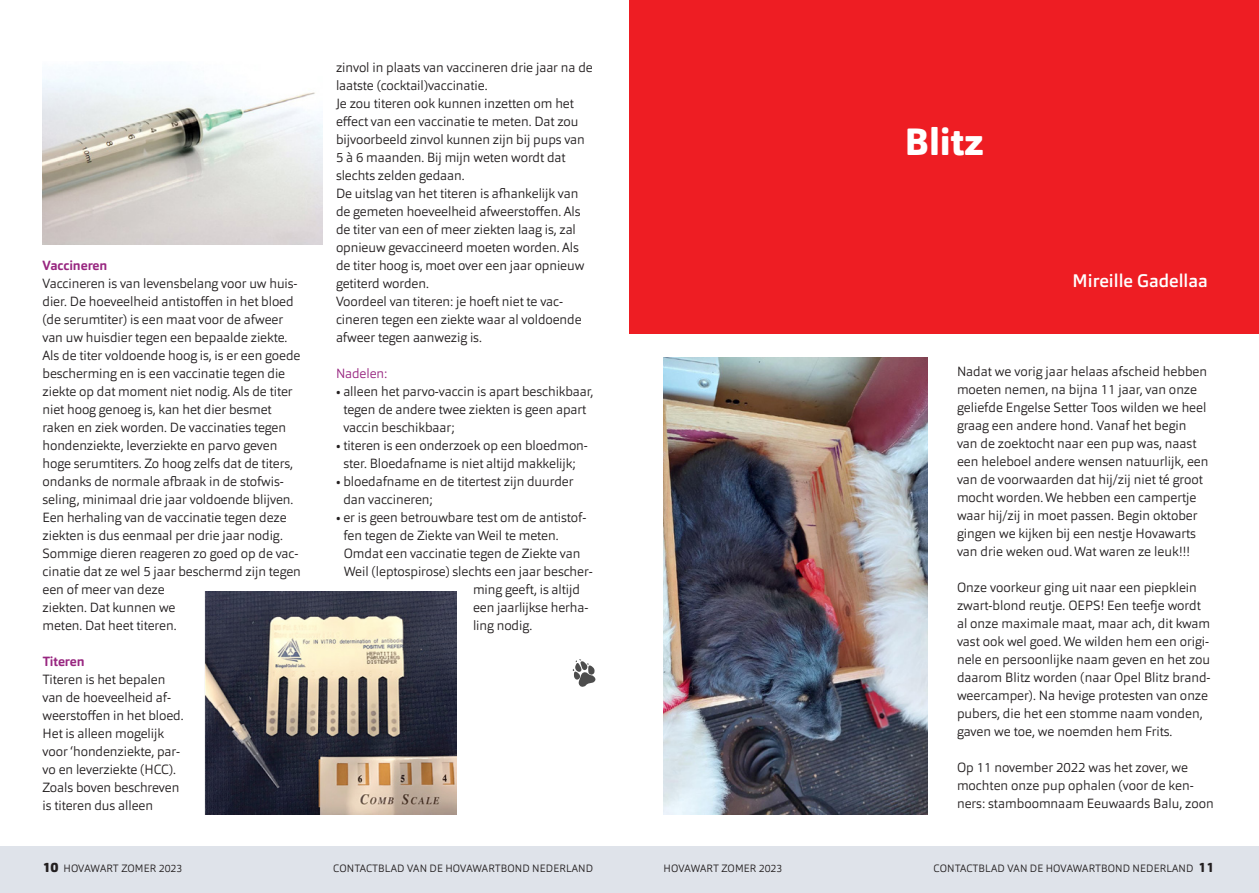
<style>
.page{position:relative;width:1259px;height:893px;background:#fff}
.page>*{position:absolute;margin:0;border:0;box-sizing:border-box;transform-origin:0 0}
.t1{font:800 37.5px "Orgon";color:#fff}
.t2{font:500 18px "Orgon";color:#fff}
.t3{font:300 13.2px/18px "Orgon";letter-spacing:-.005em;color:#231f20}
.t4{font:700 13.2px "Orgon";letter-spacing:-.005em;color:#982680}
.t5{font:300 13.2px "Orgon";letter-spacing:-.005em;color:#982680}
.t6{font:300 10.5px "Orgon";letter-spacing:.01em;color:#231f20}
.s1{font-weight:900;font-size:13.5px}
.s2{font-weight:800;font-size:13.5px}
</style>
<div class="page">
<div style="left:0;top:846px;width:1259px;height:47px;background:#dfe3ea"></div>
<img style="left:43px;top:69px;width:279px;height:175px">
<img style="left:204px;top:591px;width:252px;height:223px">
<svg style="left:573px;top:659px;width:23px;height:28px"></svg>
<div style="left:629px;top:0;width:630px;height:334px;background:#ee1d23"></div>
<img style="left:663px;top:357px;width:264px;height:457px">
<p class="t4" style="left:43px;top:257px;width:66px">Vaccineren</p>
<p class="t3" style="left:43px;top:274px;width:260px">Vaccineren is van levensbelang voor uw huis&shy;dier. De hoeveelheid antistoffen in het bloed (de serumtiter) is een maat voor de afweer van uw huisdier tegen een bepaalde ziekte.<br>Als de titer voldoende hoog is, is er een goede bescherming en is een vaccinatie tegen die ziekte op dat moment niet nodig. Als de titer niet hoog genoeg is, kan het dier besmet raken en ziek worden. De vaccinaties tegen hondenziekte, leverziekte en parvo geven hoge serumtiters. Zo hoog zelfs dat de titers, ondanks de normale afbraak in de stofwis&shy;seling, minimaal drie jaar voldoende blijven.<br>Een herhaling van de vaccinatie tegen deze ziekten is dus eenmaal per drie jaar nodig.<br>Sommige dieren reageren zo goed op de vac&shy;cinatie dat ze wel 5 jaar beschermd zijn tegen een of meer van deze<br>ziekten. Dat kunnen we<br>meten. Dat heet titeren.</p>
<p class="t4" style="left:43px;top:653px;width:44px">Titeren</p>
<p class="t3" style="left:43px;top:670px;width:143px">Titeren is het bepalen van de hoeveelheid af&shy;weerstoffen in het bloed.<br>Het is alleen mogelijk voor ‘hondenziekte, par&shy;vo en leverziekte (HCC).<br>Zoals boven beschreven is titeren dus alleen</p>
<p class="t3" style="left:336px;top:58px;width:258px">zinvol in plaats van vaccineren drie jaar na de laatste (cocktail)vaccinatie.</p>
<p class="t3" style="left:336px;top:94px;width:250px">Je zou titeren ook kunnen inzetten om het effect van een vaccinatie te meten. Dat zou bijvoorbeeld zinvol kunnen zijn bij pups van 5 à 6 maanden. Bij mijn weten wordt dat slechts zelden gedaan.</p>
<p class="t3" style="left:336px;top:184px;width:250px">De uitslag van het titeren is afhankelijk van de gemeten hoeveelheid afweerstoffen. Als de titer van een of meer ziekten laag is, zal opnieuw gevaccineerd moeten worden. Als de titer hoog is, moet over een jaar opnieuw getiterd worden.</p>
<p class="t3" style="left:336px;top:292px;width:247px">Voordeel van titeren: je hoeft niet te vac&shy;cineren tegen een ziekte waar al voldoende afweer tegen aanwezig is.</p>
<p class="t5" style="left:336px;top:365px;width:53px">Nadelen:</p>
<p class="t3" style="left:343px;top:382px;width:251px;text-indent:-7px">• alleen het parvo-vaccin is apart beschikbaar, tegen de andere twee ziekten is geen apart vaccin beschikbaar;</p>
<p class="t3" style="left:336px;top:436px;width:253px;text-align:center">• titeren is een onderzoek op een bloedmon&shy;ster. Bloedafname is niet altijd makkelijk;</p>
<p class="t3" style="left:343px;top:472px;width:232px;text-indent:-7px">• bloedafname en de titertest zijn duurder dan vaccineren;</p>
<p class="t3" style="left:343px;top:508px;width:245px;text-indent:-7px">• er is geen betrouwbare test om de antistof&shy;fen tegen de Ziekte van Weil te meten.</p>
<p class="t3" style="left:344px;top:544px;width:238px">Omdat een vaccinatie tegen de Ziekte van</p>
<p class="t3" style="left:344px;top:562px;width:250px">Weil (leptospirose) slechts een jaar bescher-</p>
<p class="t3" style="left:473px;top:580px;width:108px">ming geeft, is altijd</p>
<p class="t3" style="left:473px;top:598px;width:117px">een jaarlijkse herha-</p>
<p class="t3" style="left:473px;top:616px;width:61px">ling nodig.</p>
<p class="t1" style="left:905px;top:118px;width:80px">Blitz</p>
<p class="t2" style="left:1072px;top:269px;width:137px">Mireille Gadellaa</p>
<p class="t3" style="left:957px;top:362px;width:253px">Nadat we vorig jaar helaas afscheid hebben moeten nemen, na bijna 11 jaar, van onze geliefde Engelse Setter Toos wilden we heel graag een andere hond. Vanaf het begin van de zoektocht naar een pup was, naast een heleboel andere wensen natuurlijk, een van de voorwaarden dat hij/zij niet té groot mocht worden. We hebben een campertje waar hij/zij in moet passen. Begin oktober gingen we kijken bij een nestje Hovawarts van drie weken oud. Wat waren ze leuk!!!</p>
<p class="t3" style="left:957px;top:578px;width:255px">Onze voorkeur ging uit naar een piepklein zwart-blond reutje. OEPS! Een teefje wordt al onze maximale maat, maar ach, dit kwam vast ook wel goed. We wilden hem een origi&shy;nele en persoonlijke naam geven en het zou daarom Blitz worden (naar Opel Blitz brand&shy;weercamper). Na hevige protesten van onze pubers, die het een stomme naam vonden, gaven we toe, we noemden hem Frits.</p>
<p class="t3" style="left:957px;top:758px;width:258px">Op 11 november 2022 was het zover, we mochten onze pup ophalen (voor de ken&shy;ners: stamboomnaam Eeuwaards Balu, zoon</p>
<p class="t6" style="left:43px;top:861px;width:141px"><span class="s1">10</span> HOVAWART ZOMER 2023</p>
<p class="t6" style="left:333px;top:861px;width:261px">CONTACTBLAD VAN DE HOVAWARTBOND NEDERLAND</p>
<p class="t6" style="left:663px;top:861px;width:120px">HOVAWART ZOMER 2023</p>
<p class="t6" style="left:933px;top:861px;width:282px">CONTACTBLAD VAN DE HOVAWARTBOND NEDERLAND <span class="s2">11</span></p>
</div>
